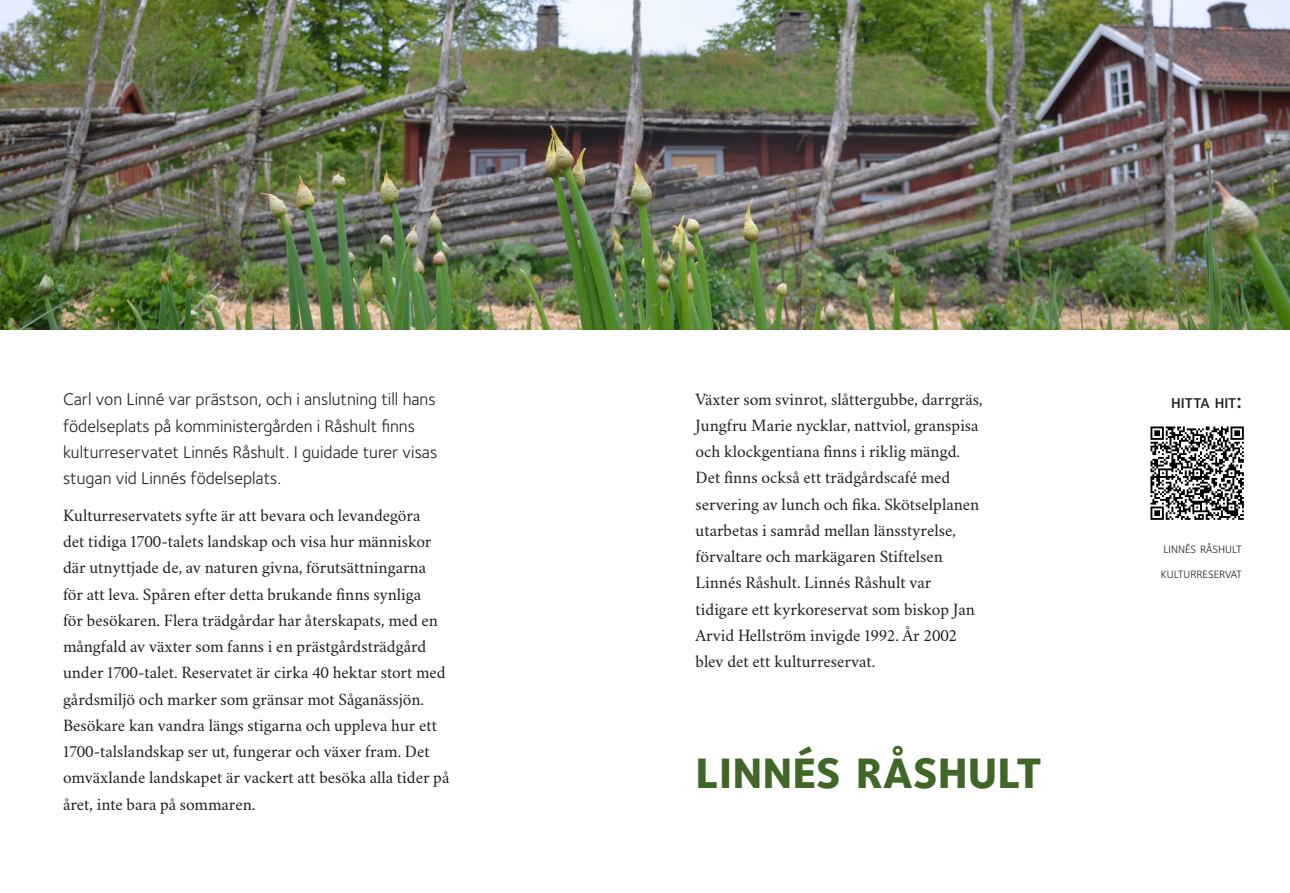
<style>
.page{position:relative;width:1290px;height:893px;background:#fff}
.page>*{position:absolute;margin:0;border:0;box-sizing:border-box;transform-origin:0 0}
.t1{font:800 44.1px "Foundry Sterling";color:#416728}
.t2{font:17.5px/26.2px "Crimson Svk 2.0";color:#231f20}
.t3{font:17.5px/26.2px "Foundry Sterling";color:#231f20}
.t4{font:600 14.7px "Foundry Sterling";color:#231f20}
.t5{font:11.03px "Foundry Sterling";color:#231f20}
.s1{font-size:21px}
</style>
<div class="page">
<img style="left:0;top:0;width:1290px;height:330px">
<img style="left:1150px;top:426px;width:94px;height:94px">
<p class="t3" style="left:63px;top:386px;width:376px">Carl von Linné var prästson, och i anslutning till hans födelseplats på komministergården i Råshult finns kulturreservatet Linnés Råshult. I guidade turer visas stugan vid Linnés födelseplats.</p>
<p class="t2" style="left:63px;top:501px;width:388px">Kulturreservatets syfte är att bevara och levandegöra<br>det tidiga 1700-talets landskap och visa hur människor där utnyttjade de, av naturen givna, förutsättningarna för att leva. Spåren efter detta brukande finns synliga<br>för besökaren. Flera trädgårdar har återskapats, med en mångfald av växter som fanns i en prästgårdsträdgård under 1700-talet. Reservatet är cirka 40 hektar stort med gårdsmiljö och marker som gränsar mot Såganässjön.<br>Besökare kan vandra längs stigarna och uppleva hur ett 1700-talslandskap ser ut, fungerar och växer fram. Det omväxlande landskapet är vackert att besöka alla tider på året, inte bara på sommaren.</p>
<p class="t2" style="left:695px;top:385px;width:288px">Växter som svinrot, slåttergubbe, darrgräs, Jungfru Marie nycklar, nattviol, granspisa och klockgentiana finns i riklig mängd.<br>Det finns också ett trädgårdscafé med servering av lunch och fika. Skötselplanen utarbetas i samråd mellan länsstyrelse, förvaltare och markägaren Stiftelsen Linnés Råshult. Linnés Råshult var tidigare ett kyrkoreservat som biskop Jan Arvid Hellström invigde 1992. År 2002 blev det ett kulturreservat.</p>
<p class="t1" style="left:695px;top:746px;width:347px">LINNÉS RÅSHULT</p>
<p class="t4" style="left:1171px;top:394px;width:72px">hitta hit<span class="s1">:</span></p>
<p class="t5" style="left:1163px;top:543px;width:80px">LINNÉS RÅSHULT</p>
<p class="t5" style="left:1161px;top:568px;width:83px">KULTURRESERVAT</p>
</div>
